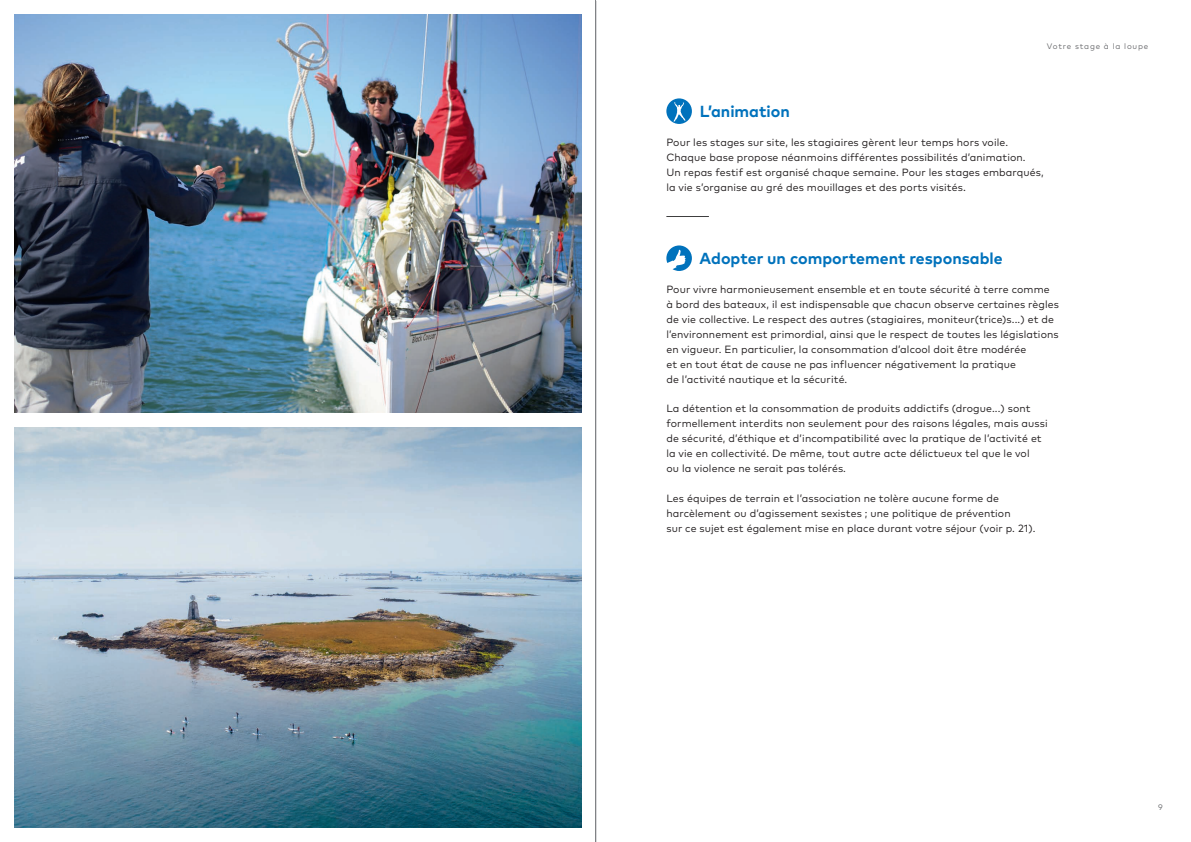
<style>
.page{position:relative;width:1191px;height:842px;background:#fff}
.page>*{position:absolute;margin:0;border:0;box-sizing:border-box;transform-origin:0 0}
.t1{font:700 16px "Mark Pro";color:#0072bc}
.t2{font:10.5px/15px "Mark Pro";letter-spacing:.01em;color:#231f20}
.t3{font:8px "Mark Pro";letter-spacing:.1em;color:#6c6d70}
.s1{font-size:11px}
</style>
<div class="page">
<img style="left:14px;top:15px;width:567px;height:398px">
<img style="left:14px;top:428px;width:567px;height:399px">
<div style="left:666px;top:98px;width:26px;height:26px;background:#0072bc;border-radius:50%"></div>
<svg style="left:673px;top:102px;width:12px;height:20px"></svg>
<hr style="left:666px;top:216px;width:43px;height:1px;background:#3e3e3f">
<svg style="left:666px;top:245px;width:26px;height:26px"></svg>
<hr style="left:596px;top:1px;width:1px;height:841px;background:#a8a9ad">
<hr style="left:595px;top:0;width:1px;height:842px;background:#808285">
<p class="t3" style="left:1047px;top:40px;width:103px">Votre stage à la loupe</p>
<h1 class="t1" style="left:700px;top:99px;width:92px">L’animation</h1>
<p class="t2" style="left:666px;top:134px;width:379px">Pour les stages sur site, les stagiaires gèrent leur temps hors voile.<br>Chaque base propose néanmoins différentes possibilités d’animation.<br>Un repas festif est organisé chaque semaine. Pour les stages embarqués, la vie s’organise au gré des mouillages et des ports visités<span class="s1">.</span></p>
<h1 class="t1" style="left:699px;top:246px;width:305px">Adopter un comportement responsable</h1>
<p class="t2" style="left:666px;top:281px;width:394px">Pour vivre harmonieusement ensemble et en toute sécurité à terre comme<br>à bord des bateaux, il est indispensable que chacun observe certaines règles de vie collective. Le respect des autres (stagiaires, moniteur(trice)s...) et de l’environnement est primordial, ainsi que le respect de toutes les législations en vigueur. En particulier, la consommation d’alcool doit être modérée<br>et en tout état de cause ne pas influencer négativement la pratique<br>de l’activité nautique et la sécurité.</p>
<p class="t2" style="left:666px;top:400px;width:383px">La détention et la consommation de produits addictifs (drogue...) sont formellement interdits non seulement pour des raisons légales, mais aussi de sécurité, d’éthique et d’incompatibilité avec la pratique de l’activité et la vie en collectivité. De même, tout autre acte délictueux tel que le vol<br>ou la violence ne serait pas tolérés.</p>
<p class="t2" style="left:666px;top:489px;width:371px">Les équipes de terrain et l’association ne tolère aucune forme de harcèlement ou d’agissement sexistes ; une politique de prévention<br>sur ce sujet est également mise en place durant votre séjour (voir p. 21).</p>
<p class="t3" style="left:1158px;top:801px;width:6px">9</p>
</div>
